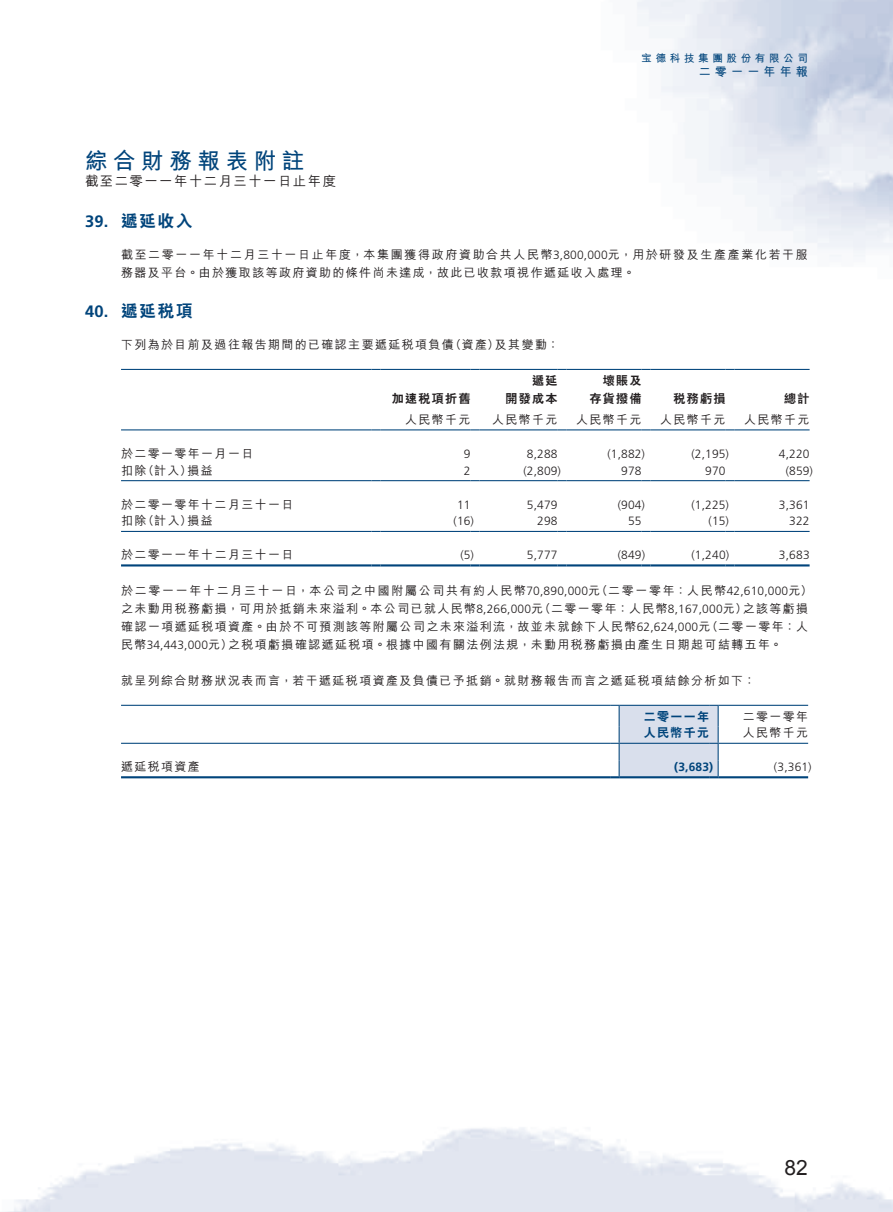
<style>
.page{position:relative;width:893px;height:1212px;background:#fff}
.page>*{position:absolute;margin:0;border:0;box-sizing:border-box;transform-origin:0 0}
.t1{font:700 22.5px "M Hei HK";letter-spacing:.25em;color:#00447b}
.t2{font:21px "Arial";color:#231f20}
.t3{font:800 16.5px "C Hei 2 HK";letter-spacing:.115em;color:#00447b}
.t4{font:700 16.5px "Frutiger LT Std";color:#00447b}
.t5{font:500 13.5px "M Hei HK";letter-spacing:.1em;color:#231f20}
.t6{font:500 12px/18px "M Hei HK";letter-spacing:.115em;color:#231f20}
.t7{font:300 12px "Frutiger LT Std";letter-spacing:.015em;color:#231f20}
.t8{font:500 12px/18px "M Hei HK";letter-spacing:.135em;color:#231f20}
.t9{font:500 12px "M Hei HK";letter-spacing:.14em;color:#231f20}
.t10{font:800 12px/18px "C Hei 2 HK";letter-spacing:.115em;color:#231f20;text-align:right}
.t11{font:800 12px "C Hei 2 HK";letter-spacing:.115em;color:#00447b}
.t12{font:700 12px "M Hei HK";letter-spacing:.35em;color:#00447b}
.t13{font:700 12px "Frutiger LT Std";color:#00447b}
.t14{font:700 10.5px "M Hei HK";letter-spacing:.35em;color:#00447b}
.s1{font-family:"Frutiger LT Std";font-weight:300}
.s2{font-family:"M Hei HK";font-weight:500}
</style>
<div class="page">
<hr style="left:121px;top:429px;width:251px;height:1px;background:#00447b">
<hr style="left:381px;top:429px;width:90px;height:1px;background:#00447b">
<hr style="left:480px;top:429px;width:78px;height:1px;background:#00447b">
<hr style="left:567px;top:429px;width:75px;height:1px;background:#00447b">
<hr style="left:651px;top:429px;width:75px;height:1px;background:#00447b">
<hr style="left:735px;top:429px;width:75px;height:1px;background:#00447b">
<hr style="left:121px;top:369px;width:251px;height:1px;background:#00447b">
<hr style="left:381px;top:369px;width:90px;height:1px;background:#00447b">
<hr style="left:480px;top:369px;width:78px;height:1px;background:#00447b">
<hr style="left:567px;top:369px;width:75px;height:1px;background:#00447b">
<hr style="left:651px;top:369px;width:75px;height:1px;background:#00447b">
<hr style="left:735px;top:369px;width:75px;height:1px;background:#00447b">
<hr style="left:121px;top:480px;width:251px;height:1px;background:#00447b">
<hr style="left:381px;top:480px;width:90px;height:1px;background:#00447b">
<hr style="left:480px;top:480px;width:78px;height:1px;background:#00447b">
<hr style="left:567px;top:480px;width:75px;height:1px;background:#00447b">
<hr style="left:651px;top:480px;width:75px;height:1px;background:#00447b">
<hr style="left:735px;top:480px;width:75px;height:1px;background:#00447b">
<hr style="left:121px;top:531px;width:251px;height:1px;background:#00447b">
<hr style="left:381px;top:531px;width:90px;height:1px;background:#00447b">
<hr style="left:480px;top:531px;width:78px;height:1px;background:#00447b">
<hr style="left:567px;top:531px;width:75px;height:1px;background:#00447b">
<hr style="left:651px;top:531px;width:75px;height:1px;background:#00447b">
<hr style="left:735px;top:531px;width:75px;height:1px;background:#00447b">
<hr style="left:121px;top:564px;width:251px;height:2px;background:#00447b">
<svg style="left:372px;top:564px;width:9px;height:2px"></svg>
<hr style="left:381px;top:564px;width:90px;height:2px;background:#00447b">
<svg style="left:471px;top:564px;width:9px;height:2px"></svg>
<hr style="left:480px;top:564px;width:78px;height:2px;background:#00447b">
<svg style="left:558px;top:564px;width:9px;height:2px"></svg>
<hr style="left:567px;top:564px;width:75px;height:2px;background:#00447b">
<svg style="left:642px;top:564px;width:9px;height:2px"></svg>
<hr style="left:651px;top:564px;width:75px;height:2px;background:#00447b">
<svg style="left:726px;top:564px;width:9px;height:2px"></svg>
<hr style="left:735px;top:564px;width:75px;height:2px;background:#00447b">
<hr style="left:121px;top:776px;width:489px;height:2px;background:#00447b">
<hr style="left:718px;top:776px;width:90px;height:2px;background:#00447b">
<hr style="left:121px;top:743px;width:489px;height:1px;background:#00447b">
<hr style="left:718px;top:743px;width:90px;height:1px;background:#00447b">
<hr style="left:121px;top:705px;width:489px;height:1px;background:#00447b">
<hr style="left:718px;top:705px;width:90px;height:1px;background:#00447b">
<svg style="left:610px;top:705px;width:109px;height:73px;background:#cdd6e5"></svg>
<h1 class="t1" style="left:85px;top:144px;width:221px">綜合財務報表附註</h1>
<p class="t5" style="left:85px;top:172px;width:253px">截至二零一一年十二月三十一日止年度</p>
<h3 class="t3" style="left:121px;top:210px;width:73px">遞延收入</h3>
<h3 class="t4" style="left:85px;top:212px;width:25px">39.</h3>
<p class="t14" style="left:641px;top:50px;width:168px">宝德科技集團股份有限公司</p>
<p class="t12" style="left:699px;top:63px;width:111px">二零一一年年報</p>
<h3 class="t4" style="left:85px;top:302px;width:25px">40.</h3>
<p class="t8" style="left:121px;top:245px;width:688px">截至二零一一年十二月三十一日止年度，本集團獲得政府資助合共人民幣<span class="s1">3,800,000</span>元，用於研發及生產產業化若干服務器及平台。由於獲取該等政府資助的條件尚未達成，故此已收款項視作遞延收入處理。</p>
<h3 class="t3" style="left:121px;top:300px;width:73px">遞延稅項</h3>
<p class="t6" style="left:121px;top:335px;width:334px">下列為於目前及過往報告期間的已確認主要遞延稅項負債</p>
<p class="t6" style="left:450px;top:335px;width:51px">（資產）</p>
<p class="t6" style="left:495px;top:335px;width:66px">及其變動：</p>
<p class="t10" style="left:392px;top:389px;width:80px">加速稅項折舊</p>
<p class="t10" style="left:505px;top:371px;width:54px">遞延<br>開發成本</p>
<p class="t10" style="left:603px;top:371px;width:40px">壞賬及</p>
<p class="t10" style="left:589px;top:389px;width:54px">存貨撥備</p>
<p class="t10" style="left:673px;top:389px;width:54px">稅務虧損</p>
<p class="t10" style="left:784px;top:389px;width:27px">總計</p>
<p class="t6" style="left:405px;top:410px;width:67px">人民幣千元</p>
<p class="t6" style="left:492px;top:410px;width:67px">人民幣千元</p>
<p class="t6" style="left:576px;top:410px;width:67px">人民幣千元</p>
<p class="t6" style="left:660px;top:410px;width:67px">人民幣千元</p>
<p class="t6" style="left:744px;top:410px;width:67px">人民幣千元</p>
<p class="t6" style="left:121px;top:444px;width:134px">於二零一零年一月一日</p>
<p class="t7" style="left:464px;top:447px;width:8px">9</p>
<p class="t7" style="left:527px;top:447px;width:32px">8,288</p>
<p class="t7" style="left:607px;top:447px;width:39px">)1,882(</p>
<p class="t7" style="left:691px;top:447px;width:39px">)2,195(</p>
<p class="t7" style="left:779px;top:447px;width:32px">4,220</p>
<p class="t6" style="left:121px;top:460px;width:27px">扣除</p>
<p class="t6" style="left:142px;top:460px;width:51px">（計入）</p>
<p class="t6" style="left:187px;top:460px;width:27px">損益</p>
<p class="t7" style="left:464px;top:464px;width:8px">2</p>
<p class="t7" style="left:523px;top:464px;width:39px">)2,809(</p>
<p class="t7" style="left:621px;top:464px;width:22px">978</p>
<p class="t7" style="left:705px;top:464px;width:22px">970</p>
<p class="t7" style="left:786px;top:464px;width:29px">)859(</p>
<p class="t6" style="left:121px;top:494px;width:174px">於二零一零年十二月三十一日</p>
<p class="t7" style="left:457px;top:498px;width:15px">11</p>
<p class="t7" style="left:527px;top:498px;width:32px">5,479</p>
<p class="t7" style="left:618px;top:498px;width:29px">)904(</p>
<p class="t7" style="left:691px;top:498px;width:39px">)1,225(</p>
<p class="t7" style="left:779px;top:498px;width:32px">3,361</p>
<p class="t6" style="left:121px;top:511px;width:27px">扣除</p>
<p class="t6" style="left:142px;top:511px;width:51px">（計入）</p>
<p class="t6" style="left:187px;top:511px;width:27px">損益</p>
<p class="t7" style="left:454px;top:514px;width:22px">)16(</p>
<p class="t7" style="left:537px;top:514px;width:22px">298</p>
<p class="t7" style="left:628px;top:514px;width:15px">55</p>
<p class="t7" style="left:709px;top:514px;width:22px">)15(</p>
<p class="t7" style="left:789px;top:514px;width:22px">322</p>
<p class="t6" style="left:121px;top:545px;width:174px">於二零一一年十二月三十一日</p>
<p class="t7" style="left:460px;top:548px;width:15px">(5)</p>
<p class="t7" style="left:527px;top:548px;width:32px">5,777</p>
<p class="t7" style="left:618px;top:548px;width:29px">)849(</p>
<p class="t7" style="left:691px;top:548px;width:39px">)1,240(</p>
<p class="t7" style="left:779px;top:548px;width:32px">3,683</p>
<p class="t9" style="left:121px;top:582px;width:481px">於二零一一年十二月三十一日，本公司之中國附屬公司共有約人民幣<span class="s1">70,890,000</span>元</p>
<p class="t9" style="left:596px;top:582px;width:218px">（二零一零年：人民幣<span class="s1">42,610,000</span>元(</p>
<p class="t6" style="left:121px;top:599px;width:424px">之未動用稅務虧損，可用於抵銷未來溢利。本公司已就人民幣<span class="s1">8,266,000</span>元</p>
<p class="t6" style="left:743px;top:599px;width:67px">之該等虧損</p>
<p class="t6" style="left:539px;top:599px;width:210px">（二零一零年：人民幣<span class="s1">8,167,000</span>元）</p>
<p class="t6" style="left:228px;top:617px;width:556px;text-indent:-107px">確認一項遞延稅項資產。由於不可預測該等附屬公司之未來溢利流，故並未就餘下人民幣<span class="s1">62,624,000</span>元<br>之稅項虧損確認遞延稅項。根據中國有關法例法規，未動用稅務虧損由產生日期起可結轉五年。</p>
<p class="t6" style="left:706px;top:617px;width:103px">（二零一零年：人</p>
<p class="t7" style="left:121px;top:638px;width:113px"><span class="s2">民幣</span>34,443,000<span class="s2">元）</span></p>
<p class="t6" style="left:121px;top:671px;width:636px">就呈列綜合財務狀況表而言，若干遞延稅項資產及負債已予抵銷。就財務報告而言之遞延稅項結餘分析如下：</p>
<p class="t6" style="left:743px;top:706px;width:67px">二零一零年</p>
<p class="t11" style="left:644px;top:708px;width:67px">二零一一年</p>
<p class="t6" style="left:121px;top:757px;width:80px">遞延稅項資產</p>
<p class="t11" style="left:644px;top:725px;width:67px">人民幣千元</p>
<p class="t13" style="left:674px;top:760px;width:40px">)3,683(</p>
<p class="t6" style="left:743px;top:723px;width:67px">人民幣千元</p>
<p class="t7" style="left:774px;top:760px;width:39px">)3,361(</p>
<h2 class="t2" style="left:784px;top:1154px;width:25px">82</h2>
</div>
